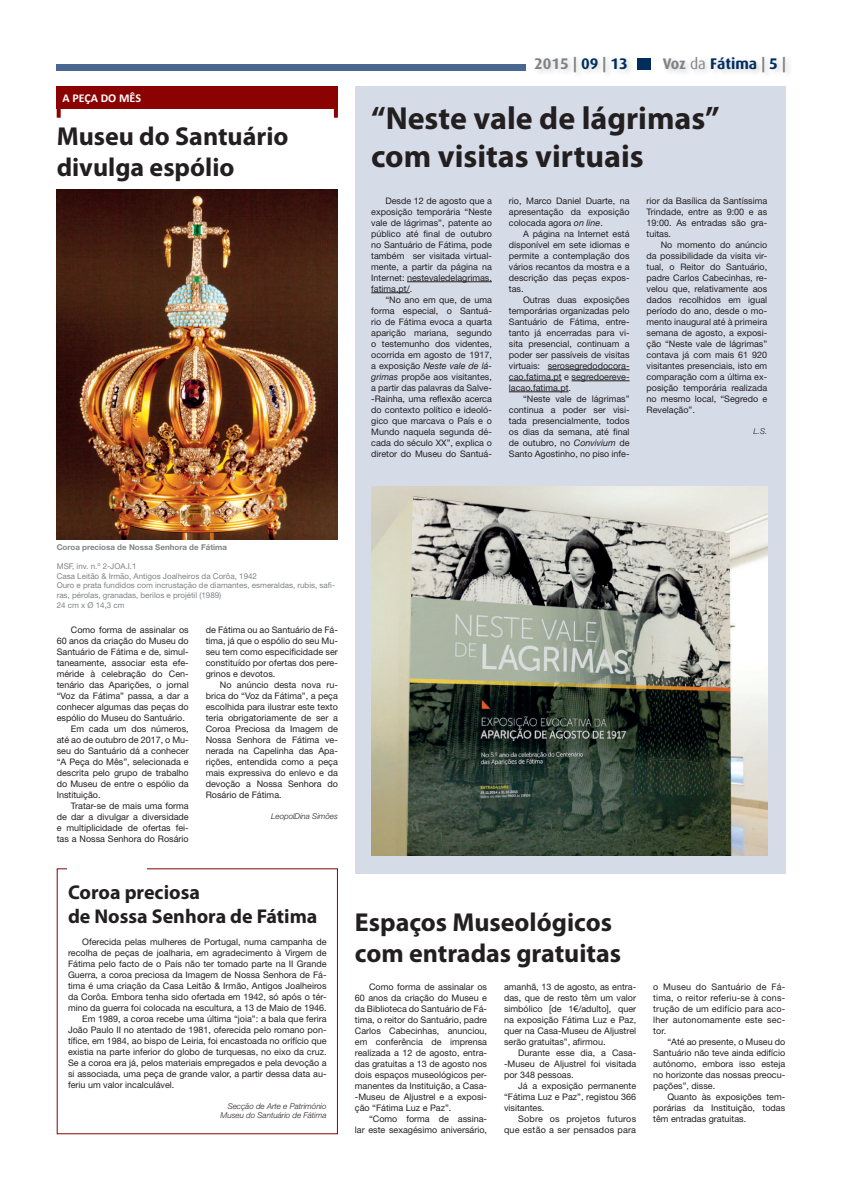
<style>
.page{position:relative;width:842px;height:1191px;background:#fff}
.page>*{position:absolute;margin:0;border:0;box-sizing:border-box;transform-origin:0 0}
.t1{font:700 32px/38.4px "Myriad Pro";color:#231f20}
.t2{font:700 26px/31.2px "Myriad Pro";color:#231f20}
.t3{font:700 20px/24px "Myriad Pro";color:#231f20}
.t4{font:700 15.4px "Dax";color:#002d5e}
.t5{font:700 15.4px "Dax";color:#808285}
.t6{font:700 12px "Calibri";color:#fff}
.t7{font:9px/11px "Helvetica Neue";color:#231f20;text-align:justify}
.t8{font:9px/11px "Helvetica Neue";letter-spacing:.02em;color:#231f20;text-align:right}
.t9{font:8px/9.6px "Helvetica Neue";color:#808285}
.t10{font:italic 300 8px/9.6px "Helvetica Neue LT Std";color:#231f20;text-align:right}
.t11{font:700 8px "Helvetica Neue";color:#808285}
.s1{color:#002d5e}
.s2{color:#808285}
.s3{font-weight:400;color:#808285}
.s4{font-style:italic}
.s5{font-family:"Arial"}
</style>
<div class="page">
<div style="left:57px;top:64px;width:469px;height:6px;background:#4a6791"></div>
<div style="left:533px;top:54px;width:260px;height:26px;background:#231f20;opacity:.2"></div>
<div style="left:637px;top:58px;width:14px;height:12px;background:#002d5e"></div>
<div style="left:355px;top:86px;width:430px;height:788px;background:#d6dbe8"></div>
<img style="left:57px;top:190px;width:281px;height:350px">
<hr style="left:407px;top:281px;width:85px;height:1px;background:#231f20">
<hr style="left:371px;top:292px;width:39px;height:1px;background:#231f20">
<hr style="left:548px;top:369px;width:82px;height:1px;background:#231f20">
<hr style="left:509px;top:380px;width:53px;height:1px;background:#231f20">
<hr style="left:572px;top:380px;width:58px;height:1px;background:#231f20">
<hr style="left:509px;top:391px;width:60px;height:1px;background:#231f20">
<img style="left:371px;top:487px;width:396px;height:369px">
<div style="left:57px;top:86px;width:281px;height:23px;background:#8b0202"></div>
<hr style="left:57px;top:86px;width:4px;height:32px;background:#8b0202">
<hr style="left:334px;top:86px;width:4px;height:32px;background:#8b0202">
<h3 class="t6" style="left:62px;top:90px;width:80px">A PEÇA DO MÊS</h3>
<h2 class="t2" style="left:57px;top:120px;width:233px">Museu do Santuário divulga espólio</h2>
<h3 class="t5" style="left:534px;top:55px;width:95px">2015 | <span class="s1">09</span> | <span class="s1">13</span></h3>
<h3 class="t4" style="left:663px;top:55px;width:125px"><span class="s2">Voz</span> <span class="s3">da</span> Fátima <span class="s2">|</span> 5 <span class="s2">|</span></h3>
<h1 class="t1" style="left:371px;top:97px;width:350px">“Neste vale de lágrimas” com visitas virtuais</h1>
<p class="t7" style="left:371px;top:195px;width:122px;text-indent:14px">Desde 12 de agosto que a exposição temporária “Neste vale de lágrimas”, patente ao público até final de outubro no Santuário de Fátima, pode também ser visitada virtual&shy;mente, a partir da página na Internet: nestevaledelagrimas. fatima.pt/.</p>
<p class="t7" style="left:371px;top:294px;width:122px;text-indent:14px">“No ano em que, de uma forma especial, o Santuá&shy;rio de Fátima evoca a quarta aparição mariana, segundo o testemunho dos videntes, ocorrida em agosto de 1917, a exposição <span class="s4">Neste vale de lá&shy;grimas</span> propõe aos visitantes, a partir das palavras da Salve--Rainha, uma reflexão acerca do contexto político e ideoló&shy;gico que marcava o País e o Mundo naquela segunda dé&shy;cada do século XX”, explica o diretor do Museu do Santuá-</p>
<p class="t7" style="left:509px;top:195px;width:122px">rio, Marco Daniel Duarte, na apresentação da exposição colocada agora <span class="s4">on line</span>.</p>
<p class="t7" style="left:509px;top:228px;width:122px;text-indent:14px">A página na Internet está disponível em sete idiomas e permite a contemplação dos vários recantos da mostra e a descrição das peças expos&shy;tas.</p>
<p class="t7" style="left:509px;top:294px;width:122px;text-indent:14px">Outras duas exposições temporárias organizadas pelo Santuário de Fátima, entre&shy;tanto já encerradas para vi&shy;sita presencial, continuam a poder ser passíveis de visitas virtuais: serosegredodocora&shy;cao.fatima.pt e segredoereve&shy;lacao.fatima.pt.</p>
<p class="t7" style="left:509px;top:393px;width:122px;text-indent:14px">“Neste vale de lágrimas” continua a poder ser visi&shy;tada presencialmente, todos os dias da semana, até final de outubro, no <span class="s4">Convivium</span> de Santo Agostinho, no piso infe-</p>
<p class="t7" style="left:647px;top:195px;width:122px">rior da Basílica da Santíssima Trindade, entre as 9:00 e as 19:00. As entradas são gra&shy;tuitas.</p>
<p class="t7" style="left:647px;top:239px;width:122px;text-indent:14px">No momento do anúncio da possibilidade da visita vir&shy;tual, o Reitor do Santuário, padre Carlos Cabecinhas, re&shy;velou que, relativamente aos dados recolhidos em igual período do ano, desde o mo&shy;mento inaugural até à primeira semana de agosto, a exposi&shy;ção “Neste vale de lágrimas” contava já com mais 61 920 visitantes presenciais, isto em comparação com a última ex&shy;posição temporária realizada no mesmo local, “Segredo e Revelação”.</p>
<p class="t10" style="left:753px;top:426px;width:15px">L.S.</p>
<p class="t11" style="left:57px;top:542px;width:172px">Coroa preciosa de Nossa Senhora de Fátima</p>
<p class="t9" style="left:57px;top:561px;width:280px">MSF, inv. n.º 2-JOA.I.1<br>Casa Leitão &amp; Irmão, Antigos Joalheiros da Corôa, 1942<br>Ouro e prata fundidos com incrustação de diamantes, esmeraldas, rubis, safi&shy;ras, pérolas, granadas, berilos e projétil (1989)<br>24 cm x Ø 14,3 cm</p>
<p class="t7" style="left:71px;top:624px;width:119px">Como forma de assinalar os</p>
<p class="t7" style="left:57px;top:635px;width:134px">60 anos da criação do Museu do</p>
<p class="t7" style="left:57px;top:646px;width:134px">Santuário de Fátima e de, simul-</p>
<p class="t7" style="left:57px;top:657px;width:134px">taneamente, associar esta efe-</p>
<p class="t7" style="left:57px;top:668px;width:134px">méride à celebração do Cen-</p>
<p class="t7" style="left:57px;top:679px;width:134px">tenário das Aparições, o jornal</p>
<p class="t7" style="left:57px;top:690px;width:134px">“Voz da Fátima” passa, a dar a</p>
<p class="t7" style="left:57px;top:701px;width:134px">conhecer algumas das peças do</p>
<p class="t7" style="left:57px;top:712px;width:130px">espólio do Museu do Santuário.</p>
<p class="t7" style="left:71px;top:723px;width:119px">Em cada um dos números,</p>
<p class="t7" style="left:57px;top:734px;width:134px">até ao de outubro de 2017, o Mu-</p>
<p class="t7" style="left:57px;top:745px;width:134px">seu do Santuário dá a conhecer</p>
<p class="t7" style="left:57px;top:756px;width:134px">“A Peça do Mês”, selecionada e</p>
<p class="t7" style="left:57px;top:767px;width:134px">descrita pelo grupo de trabalho</p>
<p class="t7" style="left:57px;top:778px;width:134px">do Museu de entre o espólio da</p>
<p class="t7" style="left:57px;top:789px;width:45px">Instituição.</p>
<p class="t7" style="left:71px;top:800px;width:119px">Tratar-se de mais uma forma</p>
<p class="t7" style="left:57px;top:811px;width:134px">de dar a divulgar a diversidade</p>
<p class="t7" style="left:57px;top:822px;width:134px">e multiplicidade de ofertas fei-</p>
<p class="t7" style="left:57px;top:833px;width:134px">tas a Nossa Senhora do Rosário</p>
<p class="t7" style="left:206px;top:624px;width:134px">de Fátima ou ao Santuário de Fá&shy;tima, já que o espólio do seu Mu&shy;seu tem como especificidade ser constituído por ofertas dos pere&shy;grinos e devotos.</p>
<p class="t7" style="left:206px;top:679px;width:134px;text-indent:14px">No anúncio desta nova ru&shy;brica do “Voz da Fátima”, a peça escolhida para ilustrar este texto teria obrigatoriamente de ser a Coroa Preciosa da Imagem de Nossa Senhora de Fátima ve&shy;nerada na Capelinha das Apa&shy;rições, entendida como a peça mais expressiva do enlevo e da devoção a Nossa Senhora do Rosário de Fátima.</p>
<p class="t10" style="left:271px;top:811px;width:68px">LeopolDina Simões</p>
<h3 class="t3" style="left:68px;top:879px;width:251px">Coroa preciosa<br>de Nossa Senhora de Fátima</h3>
<p class="t7" style="left:82px;top:936px;width:246px">Oferecida pelas mulheres de Portugal, numa campanha de</p>
<p class="t7" style="left:68px;top:947px;width:260px">recolha de peças de joalharia, em agradecimento à Virgem de</p>
<p class="t7" style="left:68px;top:958px;width:260px">Fátima pelo facto de o País não ter tomado parte na II Grande</p>
<p class="t7" style="left:68px;top:969px;width:260px">Guerra, a coroa preciosa da Imagem de Nossa Senhora de Fá-</p>
<p class="t7" style="left:68px;top:980px;width:260px">tima é uma criação da Casa Leitão &amp; Irmão, Antigos Joalheiros</p>
<p class="t7" style="left:68px;top:991px;width:260px">da Corôa. Embora tenha sido ofertada em 1942, só após o tér-</p>
<p class="t7" style="left:68px;top:1002px;width:260px">mino da guerra foi colocada na escultura, a 13 de Maio de 1946.</p>
<p class="t7" style="left:82px;top:1013px;width:246px">Em 1989, a coroa recebe uma última “joia”: a bala que ferira</p>
<p class="t7" style="left:68px;top:1024px;width:260px">João Paulo II no atentado de 1981, oferecida pelo romano pon-</p>
<p class="t7" style="left:68px;top:1035px;width:260px">tífice, em 1984, ao bispo de Leiria, foi encastoada no orifício que</p>
<p class="t7" style="left:68px;top:1046px;width:260px">existia na parte inferior do globo de turquesas, no eixo da cruz.</p>
<p class="t7" style="left:68px;top:1057px;width:260px">Se a coroa era já, pelos materiais empregados e pela devoção a</p>
<p class="t7" style="left:68px;top:1068px;width:260px">si associada, uma peça de grande valor, a partir dessa data au-</p>
<p class="t7" style="left:68px;top:1079px;width:108px">feriu um valor incalculável.</p>
<p class="t10" style="left:221px;top:1101px;width:107px">Secção de Arte e Património<br>Museu do Santuário de Fátima</p>
<h2 class="t2" style="left:355px;top:906px;width:268px">Espaços Museológicos com entradas gratuitas</h2>
<p class="t7" style="left:355px;top:981px;width:134px;text-indent:14px">Como forma de assinalar os 60 anos da criação do Museu e da Biblioteca do Santuário de Fá&shy;tima, o reitor do Santuário, padre Carlos Cabecinhas, anunciou, em conferência de imprensa realizada a 12 de agosto, entra&shy;das gratuitas a 13 de agosto nos dois espaços museológicos per&shy;manentes da Instituição, a Casa--Museu de Aljustrel e a exposi&shy;ção “Fátima Luz e Paz”.</p>
<p class="t7" style="left:355px;top:1113px;width:134px;text-align:right">“Como forma de assina-<br>lar este sexagésimo aniversário,</p>
<p class="t7" style="left:504px;top:981px;width:134px">amanhã, 13 de agosto, as entra&shy;das, que de resto têm um valor simbólico [de 1<span class="s5">€</span>/adulto], quer na exposição Fátima Luz e Paz, quer na Casa-Museu de Aljustrel serão gratuitas”, afirmou.</p>
<p class="t7" style="left:504px;top:1047px;width:134px;text-indent:14px">Durante esse dia, a Casa--Museu de Aljustrel foi visitada por 348 pessoas.</p>
<p class="t7" style="left:504px;top:1080px;width:134px;text-indent:14px">Já a exposição permanente “Fátima Luz e Paz”, registou 366 visitantes.</p>
<p class="t8" style="left:504px;top:1113px;width:134px">Sobre os projetos futuros que estão a ser pensados para</p>
<p class="t7" style="left:653px;top:981px;width:134px">o Museu do Santuário de Fá&shy;tima, o reitor referiu-se à cons&shy;trução de um edifício para aco&shy;lher autonomamente este sec&shy;tor.</p>
<p class="t7" style="left:653px;top:1036px;width:134px;text-indent:14px">“Até ao presente, o Museu do Santuário não teve ainda edifício autónomo, embora isso esteja no horizonte das nossas preocu&shy;pações”, disse.</p>
<p class="t7" style="left:653px;top:1091px;width:134px;text-indent:14px">Quanto às exposições tem&shy;porárias da Instituição, todas têm entradas gratuitas.</p>
</div>
